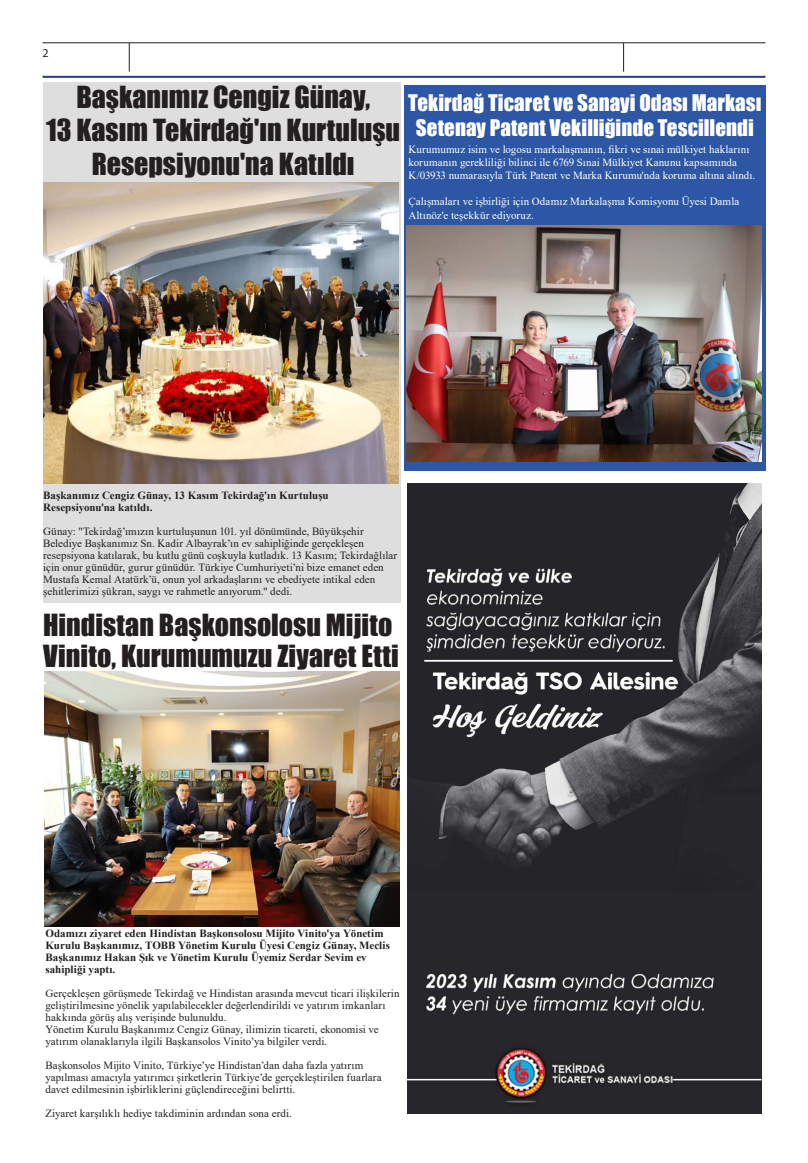
<style>
.page{position:relative;width:808px;height:1163px;background:#fff}
.page>*{position:absolute;margin:0;border:0;box-sizing:border-box;transform-origin:0 0}
.t1{font:28px/33.6px "Impact";color:#231f20;text-align:center}
.t2{font:21px/25.2px "Impact";color:#fff;text-align:center}
.t3{font:12px "Myriad Pro";color:#231f20}
.t4{font:11px/12px "Times New Roman";letter-spacing:.005em;color:#231f20}
.t5{font:11px/13.2px "Times New Roman";letter-spacing:.005em;color:#fff}
.t6{font:700 11px/12px "Times New Roman";color:#231f20}
</style>
<div class="page">
<hr style="left:43px;top:43px;width:722px;height:1px;background:#231f20">
<hr style="left:43px;top:76px;width:722px;height:2px;background:#253f8e">
<svg style="left:129px;top:43px;width:1px;height:29px"></svg>
<svg style="left:623px;top:43px;width:1px;height:29px"></svg>
<div style="left:43px;top:82px;width:358px;height:520px;background:#dedede"></div>
<img style="left:43px;top:182px;width:355px;height:301px">
<div style="left:404px;top:86px;width:361px;height:385px;background:#2d56a5"></div>
<img style="left:407px;top:225px;width:355px;height:236px">
<img style="left:45px;top:671px;width:355px;height:255px">
<img style="left:407px;top:484px;width:354px;height:629px">
<p class="t3" style="left:43px;top:45px;width:8px">2</p>
<h1 class="t1" style="left:46px;top:79px;width:356px">Başkanımız Cengiz Günay,<br>13 Kasım Tekirdağ'ın Kurtuluşu<br>Resepsiyonu'na Katıldı</h1>
<h2 class="t2" style="left:408px;top:89px;width:355px">Tekirdağ Ticaret ve Sanayi Odası Markası<br>Setenay Patent Vekilliğinde Tescillendi</h2>
<p class="t5" style="left:408px;top:142px;width:348px">Kurumumuz isim ve logosu markalaşmanın, fikri ve sınai mülkiyet haklarını korumanın gerekliliği bilinci ile 6769 Sınai Mülkiyet Kanunu kapsamında<br>K/03933 numarasıyla Türk Patent ve Marka Kurumu'nda koruma altına alındı.</p>
<p class="t5" style="left:408px;top:195px;width:332px">Çalışmaları ve işbirliği için Odamız Markalaşma Komisyonu Üyesi Damla<br>Altınöz'e teşekkür ediyoruz.</p>
<p class="t6" style="left:43px;top:488px;width:287px">Başkanımız Cengiz Günay, 13 Kasım Tekirdağ'ın Kurtuluşu<br>Resepsiyonu'na katıldı.</p>
<p class="t4" style="left:43px;top:524px;width:356px">Günay: "Tekirdağ’ımızın kurtuluşunun 101. yıl dönümünde, Büyükşehir Belediye Başkanımız Sn. Kadir Albayrak’ın ev sahipliğinde gerçekleşen resepsiyona katılarak, bu kutlu günü coşkuyla kutladık. 13 Kasım; Tekirdağlılar için onur günüdür, gurur günüdür. Türkiye Cumhuriyeti’ni bize emanet eden Mustafa Kemal Atatürk’ü, onun yol arkadaşlarını ve ebediyete intikal eden şehitlerimizi şükran, saygı ve rahmetle anıyorum." dedi.</p>
<h1 class="t1" style="left:43px;top:609px;width:357px;line-height:30.5px;text-align:left">Hindistan Başkonsolosu Mijito<br>Vinito, Kurumumuzu Ziyaret Etti</h1>
<p class="t6" style="left:45px;top:926px;width:346px">Odamızı ziyaret eden Hindistan Başkonsolosu Mijito Vinito'ya Yönetim Kurulu Başkanımız, TOBB Yönetim Kurulu Üyesi Cengiz Günay, Meclis Başkanımız Hakan Şık ve Yönetim Kurulu Üyemiz Serdar Sevim ev sahipliği yaptı.</p>
<p class="t4" style="left:45px;top:986px;width:356px">Gerçekleşen görüşmede Tekirdağ ve Hindistan arasında mevcut ticari ilişkilerin geliştirilmesine yönelik yapılabilecekler değerlendirildi ve yatırım imkanları hakkında görüş alış verişinde bulunuldu.<br>Yönetim Kurulu Başkanımız Cengiz Günay, ilimizin ticareti, ekonomisi ve yatırım olanaklarıyla ilgili Başkansolos Vinito’ya bilgiler verdi.</p>
<p class="t4" style="left:45px;top:1058px;width:338px">Başkonsolos Mijito Vinito, Türkiye’ye Hindistan’dan daha fazla yatırım yapılması amacıyla yatırımcı şirketlerin Türkiye’de gerçekleştirilen fuarlara davet edilmesinin işbirliklerini güçlendireceğini belirtti.</p>
<p class="t4" style="left:45px;top:1106px;width:248px">Ziyaret karşılıklı hediye takdiminin ardından sona erdi.</p>
</div>
